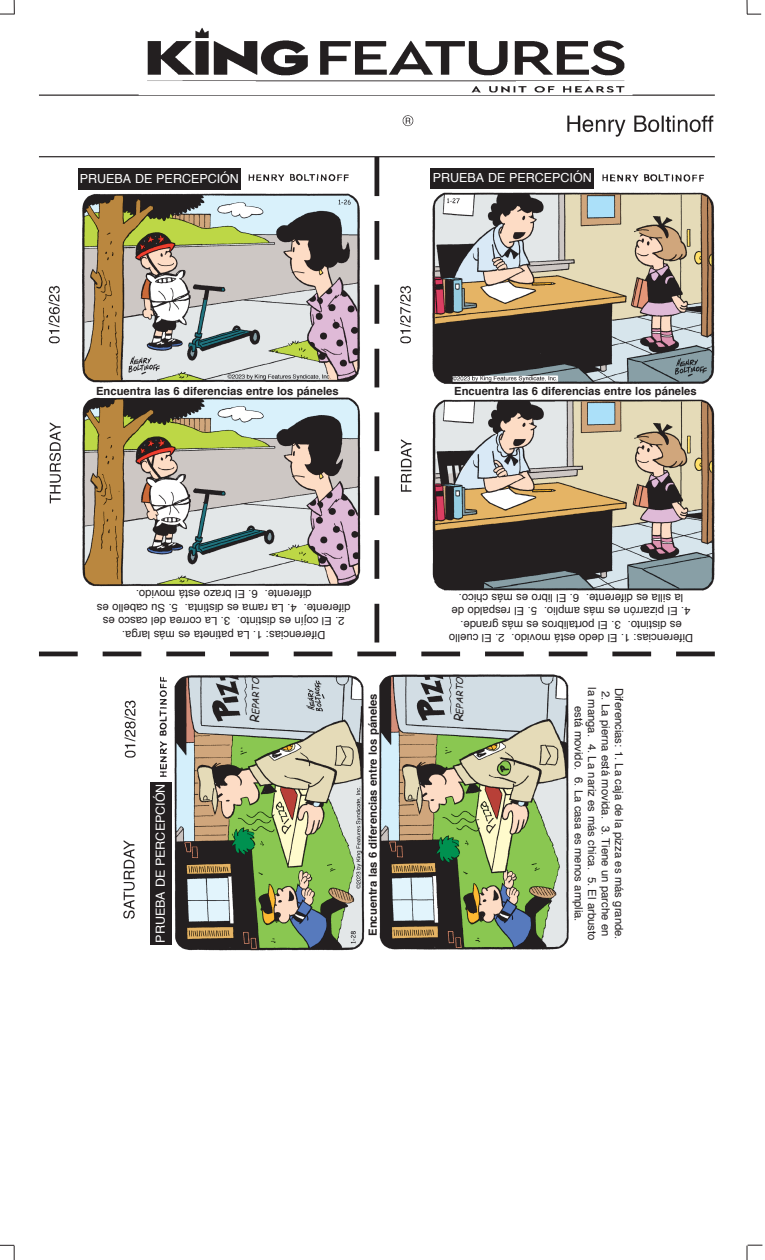
<style>
.page{position:relative;width:765px;height:1260px;background:#fff}
.page>*{position:absolute;margin:0;border:0;box-sizing:border-box;transform-origin:0 0}
.t1{font:12.5px "Helvetica";color:#fff}
.t2{font:11.25px/13.5px "Helvetica";color:#231f20}
.t3{font:700 11.25px "Helvetica";color:#231f20}
.t4{font:italic 9.38px "Comic Sans MS";color:#231f20}
.s1{font-size:12.5px}
</style>
<div class="page">
<img style="left:39px;top:0;width:708px;height:919px">
<img style="left:174px;top:672px;width:396px;height:279px">
<img style="left:79px;top:193px;width:284px;height:394px">
<img style="left:431px;top:192px;width:286px;height:399px">
<svg style="left:0;top:0;width:15px;height:15px"></svg>
<svg style="left:747px;top:0;width:14px;height:15px"></svg>
<svg style="left:747px;top:1245px;width:15px;height:15px"></svg>
<svg style="left:0;top:1245px;width:15px;height:15px"></svg>
<div style="left:430px;top:168px;width:164px;height:20px;background:#231f20"></div>
<div style="left:78px;top:168px;width:163px;height:22px;background:#231f20"></div>
<div style="left:150px;top:782px;width:22px;height:163px;background:#231f20"></div>
<p class="t1" style="left:80px;top:173px;width:161px">PRUEBA DE PERCEPCIÓN</p>
<p class="t1" style="left:433px;top:172px;width:161px">PRUEBA DE PERCEPCIÓN</p>
<p class="t3" style="left:96px;top:386px;width:244px">Encuentra las 6 diferencias entre los páneles</p>
<p class="t3" style="left:454px;top:387px;width:244px">Encuentra las 6 diferencias entre los páneles</p>
<p class="t2" style="left:258px;top:600px;width:123px;rotate:-180deg">E. 6 oza r bl á t se m . od i vo</p>
<p class="t2" style="left:312px;top:600px;width:48px;rotate:-180deg">.etneref id</p>
<p class="t2" style="left:178px;top:614px;width:82px;rotate:-180deg">S. 5 u o l l ebac se</p>
<p class="t2" style="left:297px;top:614px;width:113px;rotate:-180deg">aL. 4 ma r a se .atni tsid</p>
<p class="t2" style="left:351px;top:614px;width:48px;rotate:-180deg">.etneref id</p>
<p class="t2" style="left:345px;top:627px;width:109px;rotate:-180deg">E. 2 ní jocl se .otni tsid</p>
<p class="t2" style="left:230px;top:641px;width:129px;text-indent:-95px;rotate:-180deg">D aL.1: sai cneref i ateni tap se m sá .agral<br>aL. 3 ae r r oc ocsacl ed se</p>
<p class="t2" style="left:579px;top:617px;width:122px;text-indent:-111px;rotate:-180deg">E. 4 nó r r az i pl se m sá ma . o i l p<br>E. 6 o r b i l l se m sá . oc i hc</p>
<p class="t2" style="left:683px;top:604px;width:99px;rotate:-180deg">al al l i s se .etneref id</p>
<p class="t2" style="left:537px;top:617px;width:87px;rotate:-180deg">E. 5 od l apse r l ed</p>
<p class="t2" style="left:621px;top:644px;width:162px;text-indent:-72px;rotate:-180deg">D E. 1: sa i cne r e f i odedl á t se m . od i vo<br>E. 3 so r b i l a t r opl se m sá . edna r g</p>
<p class="t2" style="left:682px;top:631px;width:56px;rotate:-180deg">se .otni tsid</p>
<p class="t2" style="left:505px;top:644px;width:57px;rotate:-180deg">E. 2 o l l eucl</p>
<p class="t1" style="left:155px;top:943px;width:161px;rotate:-90deg">PRUEBA DE PERCEPCIÓN</p>
<p class="t4" style="left:249px;top:723px;width:47px;rotate:-90deg"><span class="s1">R</span>epaRto</p>
<p class="t4" style="left:453px;top:722px;width:47px;rotate:-90deg"><span class="s1">R</span>epaRto</p>
<p class="t3" style="left:368px;top:936px;width:244px;rotate:-90deg">Encuentra las 6 diferencias entre los páneles</p>
<p class="t2" style="left:611px;top:687px;width:255px;text-align:center;rotate:90deg">2. La pierna está movida. 3. Tiene un parche en la manga. 4. La nariz es más chica. 5. El arbusto está movido. 6. La casa es menos amplia.</p>
<p class="t2" style="left:625px;top:688px;width:253px;rotate:90deg">Diferencias: 1. La caja de la pizza es más grande.</p>
</div>
